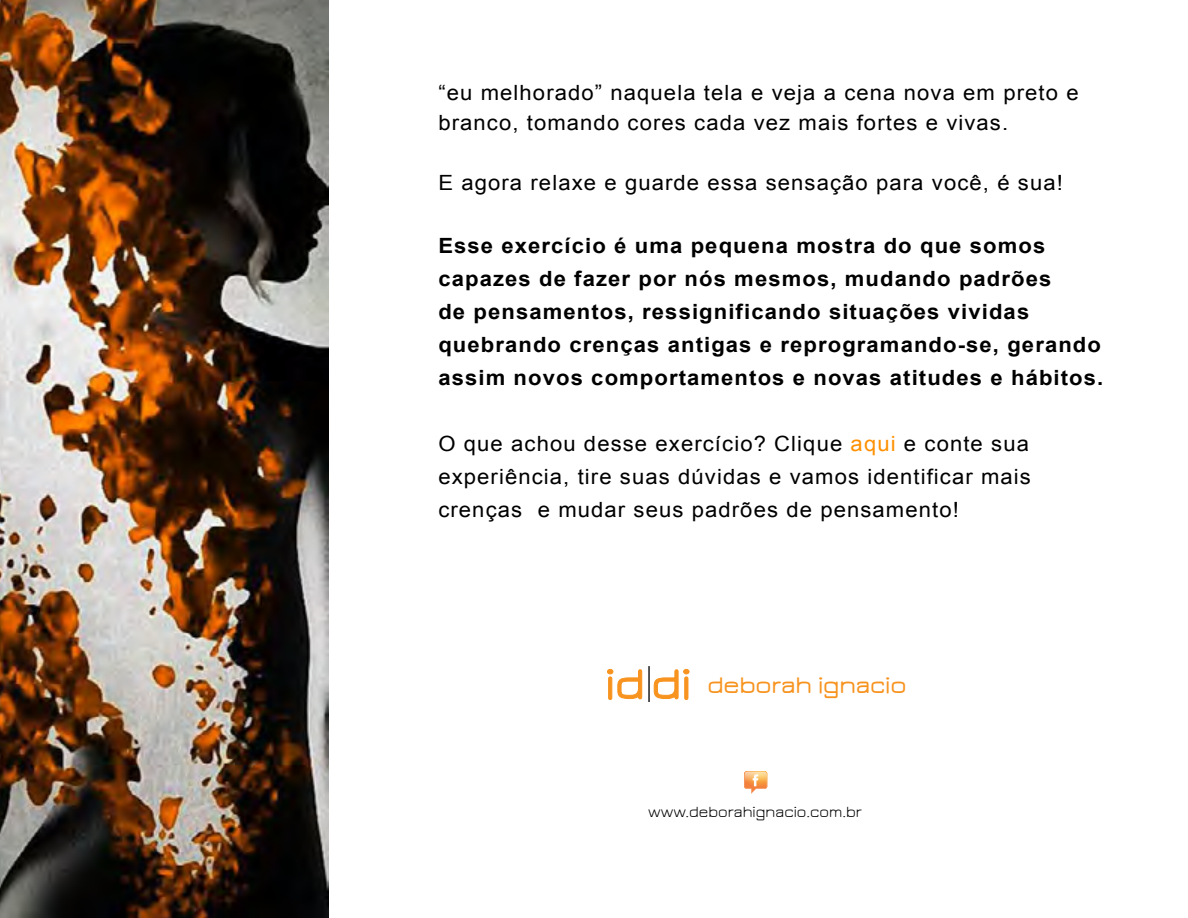
<style>
.page{position:relative;width:1188px;height:918px;background:#fff}
.page>*{position:absolute;margin:0;border:0;box-sizing:border-box;transform-origin:0 0}
.t1{font:600 25.2px "Jura";letter-spacing:-.01em;color:#f7931e}
.t2{font:21px/33px "Arial";letter-spacing:.05em;color:#000;scale:1.05 1}
.t3{font:700 21px/33px "Arial";letter-spacing:.05em;color:#000;scale:1.05 1}
.t4{font:16.35px "Jura";color:#000}
.s1{color:#ff9000}
</style>
<div class="page">
<img style="left:0;top:0;width:328px;height:918px">
<svg style="left:744px;top:771px;width:23px;height:23px"></svg>
<svg style="left:607px;top:669px;width:35px;height:31px"></svg>
<svg style="left:654px;top:670px;width:24px;height:29px"></svg>
<svg style="left:684px;top:669px;width:5px;height:31px"></svg>
<hr style="left:648px;top:667px;width:2px;height:35px;background:#000">
<p class="t2" style="left:438px;top:78px;width:611px;line-height:30px">“eu melhorado” naquela tela e veja a cena nova em preto e branco, tomando cores cada vez mais fortes e vivas.</p>
<p class="t2" style="left:438px;top:167px;width:596px">E agora relaxe e guarde essa sensação para você, é sua!</p>
<p class="t3" style="left:438px;top:230px;width:635px">Esse exercício é uma pequena mostra do que somos capazes de fazer por nós mesmos, mudando padrões<br>de pensamentos, ressignificando situações vividas quebrando crenças antigas e reprogramando-se, gerando assim novos comportamentos e novas atitudes e hábitos.</p>
<p class="t2" style="left:438px;top:428px;width:566px;text-align:justify">O que achou desse exercício? Clique <span class="s1">aqui</span> e conte sua experiência, tire suas dúvidas e vamos identificar mais crenças e mudar seus padrões de pensamento!</p>
<p class="t1" style="left:707px;top:673px;width:201px">deborah ignacio</p>
<p class="t4" style="left:648px;top:804px;width:215px">www.deborahignacio.com.br</p>
</div>
